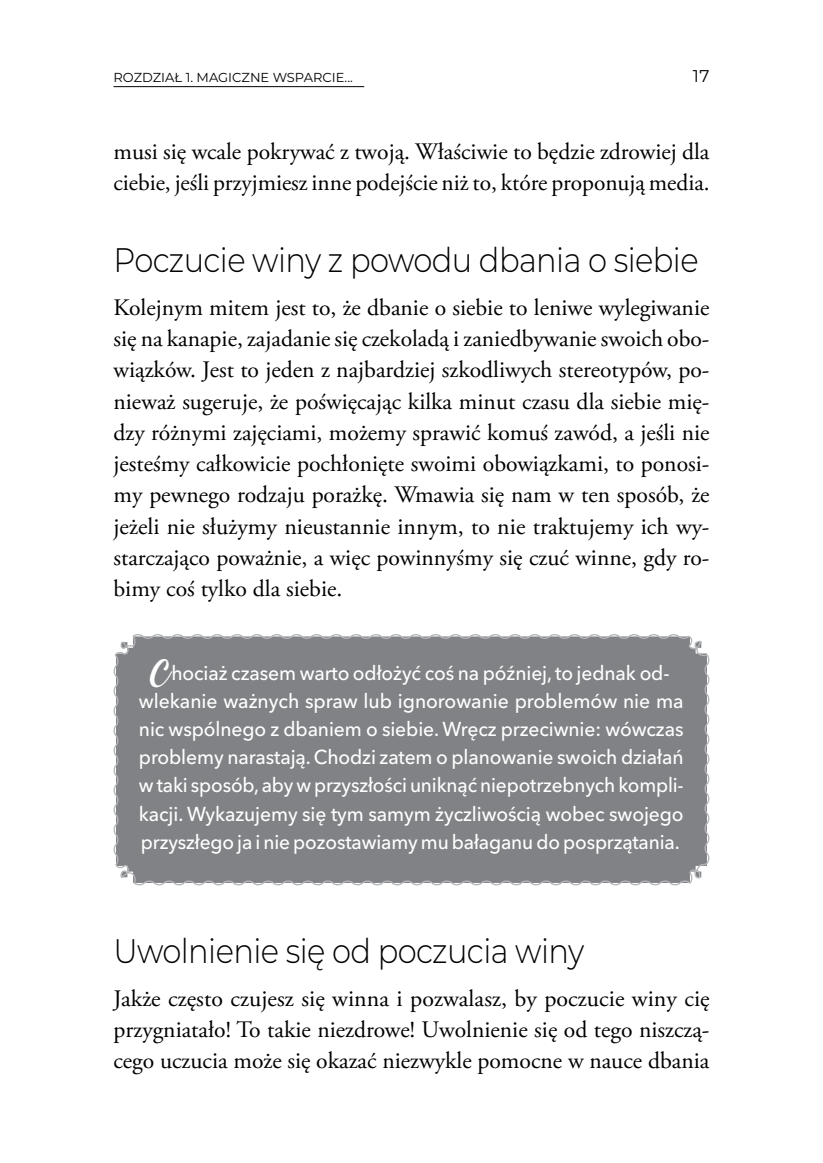
<style>
.page{position:relative;width:823px;height:1163px;background:#fff}
.page>*{position:absolute;margin:0;border:0;box-sizing:border-box;transform-origin:0 0}
.t1{font:300 34px "Montserrat";letter-spacing:-.02em;color:#000;scale:.9 1}
.t2{font:23.6px/31.2px "Adobe Garamond Pro";color:#000;text-align:justify}
.t3{font:500 20px/28px "Avenir Next LT Pro";letter-spacing:-.005em;color:#fff;text-align:center;scale:.96 1}
.t4{font:17px "Montserrat";color:#000}
.t5{font:13px "Montserrat";color:#000}
.s1{font-family:"Backto Black Demo";font-weight:400;font-size:28px}
</style>
<div class="page">
<hr style="left:113px;top:86px;width:251px;height:1px;background:#000">
<div style="left:113px;top:634px;width:597px;height:252px;background:#808285"></div>
<p class="t5" style="left:113px;top:68px;width:241px">ROZDZIAŁ 1. MAGICZNE WSPARCIE...</p>
<p class="t4" style="left:692px;top:64px;width:18px">17</p>
<p class="t2" style="left:113px;top:137px;width:597px">musi się wcale pokrywać z twoją. Właściwie to będzie zdrowiej dla ciebie, jeśli przyjmiesz inne podejście niż to, które proponują media.</p>
<h1 class="t1" style="left:113px;top:236px;width:651px">Poczucie winy z powodu dbania o siebie</h1>
<p class="t2" style="left:113px;top:293px;width:597px">Kolejnym mitem jest to, że dbanie o siebie to leniwe wylegiwanie się na kanapie, zajadanie się czekoladą i zaniedbywanie swoich obo&shy;wiązków. Jest to jeden z najbardziej szkodliwych stereotypów, po&shy;nieważ sugeruje, że poświęcając kilka minut czasu dla siebie mię&shy;dzy różnymi zajęciami, możemy sprawić komuś zawód, a jeśli nie jesteśmy całkowicie pochłonięte swoimi obowiązkami, to ponosi&shy;my pewnego rodzaju porażkę. Wmawia się nam w ten sposób, że jeżeli nie służymy nieustannie innym, to nie traktujemy ich wy&shy;starczająco poważnie, a więc powinnyśmy się czuć winne, gdy ro&shy;bimy coś tylko dla siebie.</p>
<p class="t3" style="left:139px;top:659px;width:568px"><span class="s1">C</span>hociaż czasem warto odłożyć coś na później, to jednak od&shy;wlekanie ważnych spraw lub ignorowanie problemów nie ma nic wspólnego z dbaniem o siebie. Wręcz przeciwnie: wówczas problemy narastają. Chodzi zatem o planowanie swoich działań w taki sposób, aby w przyszłości uniknąć niepotrzebnych kompli&shy;kacji. Wykazujemy się tym samym życzliwością wobec swojego przyszłego ja i nie pozostawiamy mu bałaganu do posprzątania.</p>
<h1 class="t1" style="left:113px;top:927px;width:524px">Uwolnienie się od poczucia winy</h1>
<p class="t2" style="left:113px;top:983px;width:597px">Jakże często czujesz się winna i pozwalasz, by poczucie winy cię przygniatało! To takie niezdrowe! Uwolnienie się od tego niszczą&shy;cego uczucia może się okazać niezwykle pomocne w nauce dbania</p>
</div>
